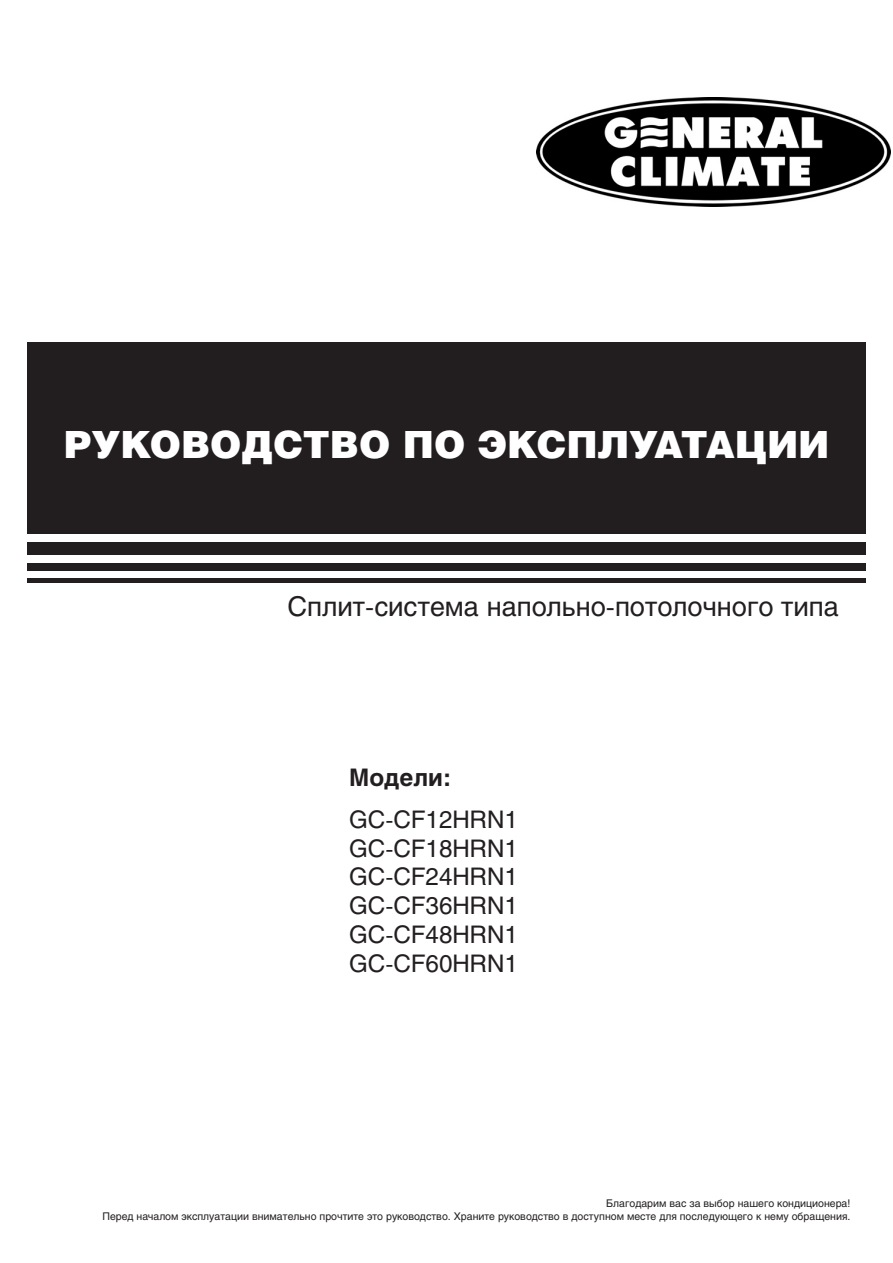
<style>
.page{position:relative;width:893px;height:1263px;background:#fff}
.page>*{position:absolute;margin:0;border:0;box-sizing:border-box;transform-origin:0 0}
.t1{font:900 37.5px "Helios";color:#fff}
.t2{font:27px "Helios";color:#231f20}
.t3{font:24px/28.8px "Helios";color:#231f20;text-align:justify}
.t4{font:700 24px "Helios";color:#231f20}
.t5{font:10.5px/13.5px "Helios";color:#231f20;text-align:right}
</style>
<div class="page">
<div style="left:27px;top:543px;width:839px;height:12px;background:#221d1f"></div>
<div style="left:27px;top:563px;width:839px;height:8px;background:#221d1f"></div>
<hr style="left:27px;top:578px;width:839px;height:4px;background:#221d1f">
<div style="left:27px;top:342px;width:839px;height:191px;background:#221d1f"></div>
<img style="left:536px;top:97px;width:355px;height:109px">
<h1 class="t1" style="left:63px;top:421px;width:768px">РУКОВОДСТВО ПО ЭКСПЛУАТАЦИИ</h1>
<h2 class="t2" style="left:287px;top:591px;width:553px">Сплит-система напольно-потолочного типа</h2>
<h3 class="t4" style="left:349px;top:764px;width:103px">Модели:</h3>
<h3 class="t3" style="left:349px;top:805px;width:170px">GC-CF12HRN1<br>GC-CF18HRN1<br>GC-CF24HRN1<br>GC-CF36HRN1<br>GC-CF48HRN1<br>GC-CF60HRN1</h3>
<p class="t5" style="left:102px;top:1196px;width:749px">Благодарим вас за выбор нашего кондиционера!<br>Перед началом эксплуатации внимательно прочтите это руководство. Храните руководство в доступном месте для последующего к нему обращения.</p>
</div>
